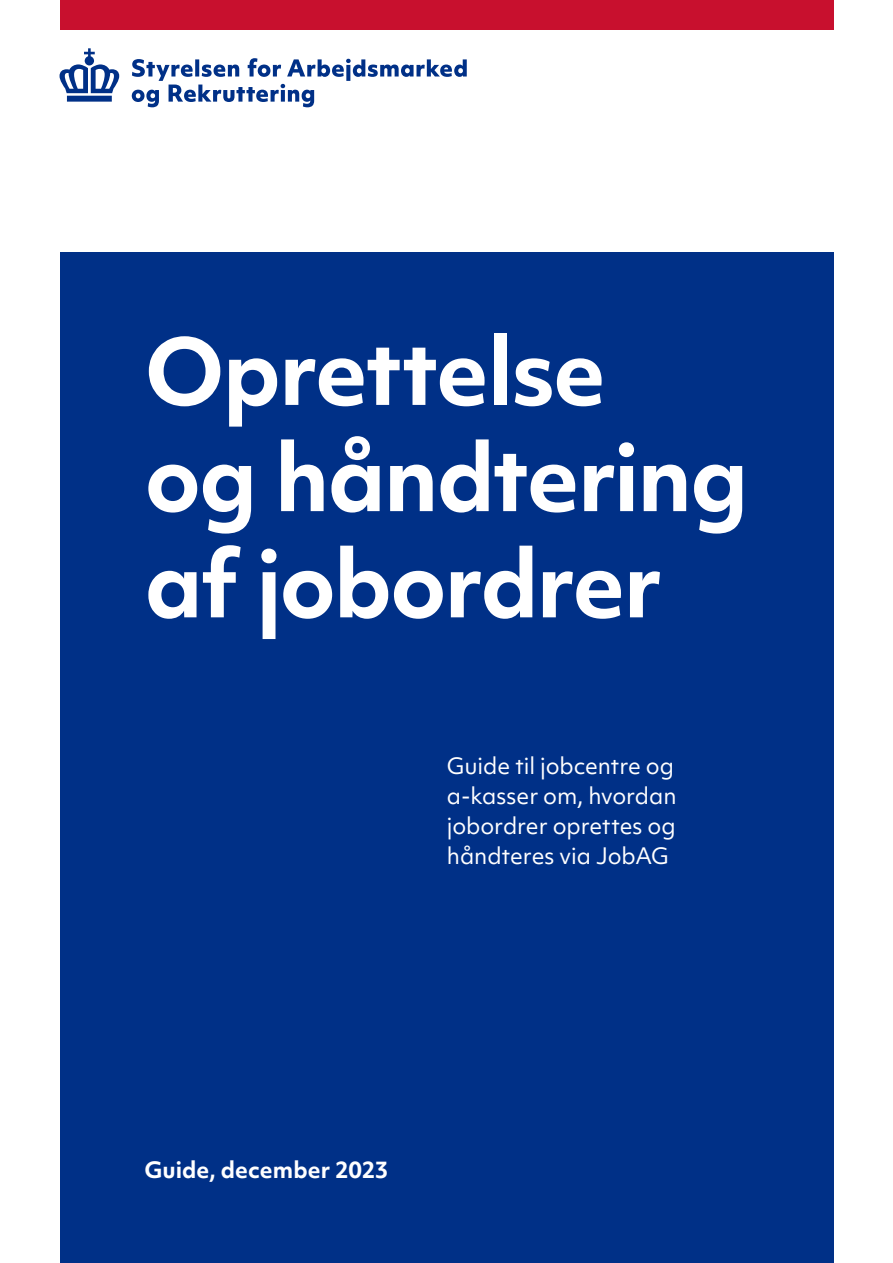
<style>
.page{position:relative;width:893px;height:1263px;background:#fff}
.page>*{position:absolute;margin:0;border:0;box-sizing:border-box;transform-origin:0 0}
.t1{font:700 88.5px/106.2px "Objektiv Mk 1";letter-spacing:-.025em;color:#fff}
.t2{font:21.75px/30px "Objektiv Mk 1";letter-spacing:-.005em;color:#fff;text-align:justify}
.t3{font:700 21.75px "Objektiv Mk 1";color:#fff}
</style>
<div class="page">
<svg style="left:132px;top:58px;width:335px;height:49px"></svg>
<svg style="left:60px;top:48px;width:59px;height:54px"></svg>
<div style="left:60px;top:253px;width:773px;height:1010px;background:#003087"></div>
<div style="left:60px;top:0;width:773px;height:30px;background:#c8102e"></div>
<h1 class="t1" style="left:145px;top:316px;width:605px">Oprettelse<br>og håndtering af jobordrer</h1>
<p class="t2" style="left:447px;top:751px;width:231px">Guide til jobcentre og a-kasser om, hvordan jobordrer oprettes og håndteres via JobAG</p>
<p class="t3" style="left:145px;top:1154px;width:245px">Guide, december 2023</p>
</div>
